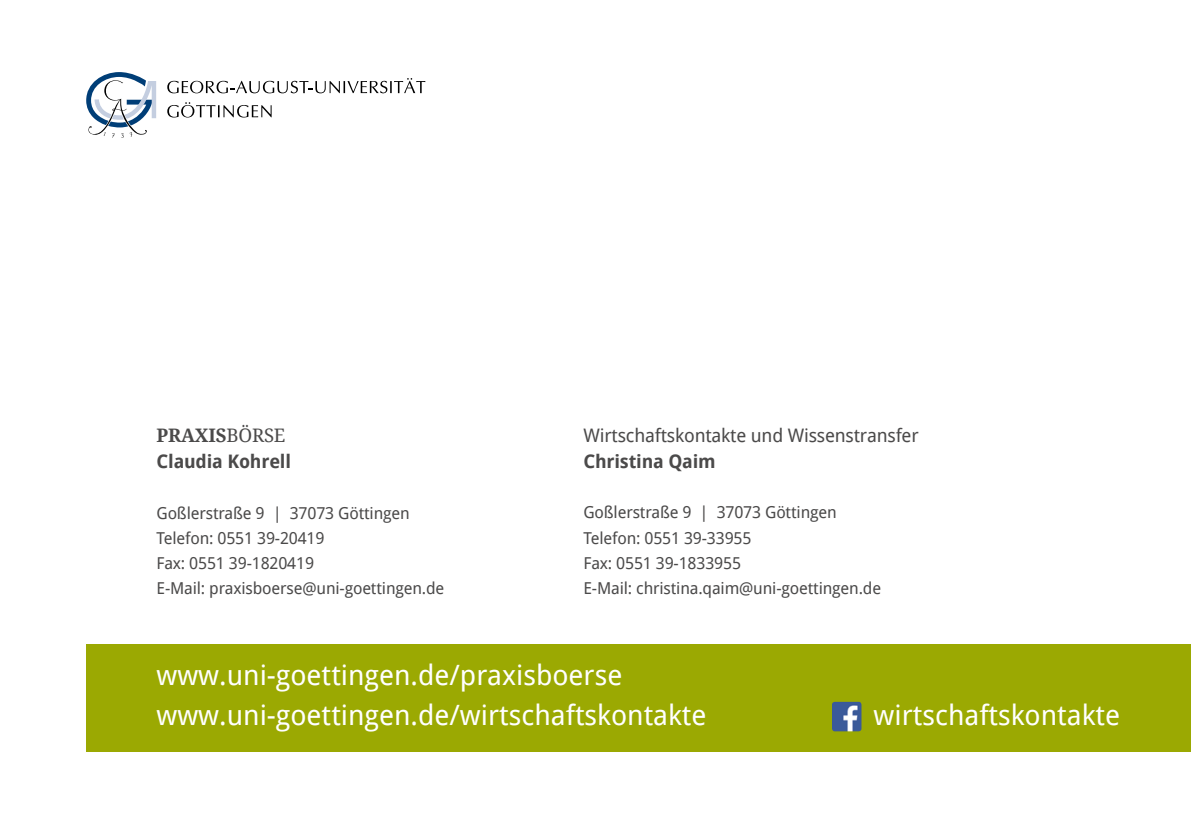
<style>
.page{position:relative;width:1191px;height:840px;background:#fff}
.page>*{position:absolute;margin:0;border:0;box-sizing:border-box;transform-origin:0 0}
.t1{font:28px/40px "Droid Sans";color:#fff}
.t2{font:18.6px "Droid Sans";letter-spacing:-.01em;color:#4b4a4a}
.t3{font:700 18.6px "Droid Sans";letter-spacing:-.01em;color:#4b4a4a}
.t4{font:700 18.6px "Droid Serif";letter-spacing:-.01em;color:#4b4a4a}
.t5{font:16.4px/25px "Droid Sans";letter-spacing:-.01em;color:#4b4a4a}
.s1{font-weight:400}
</style>
<div class="page">
<svg style="left:86px;top:72px;width:70px;height:66px"></svg>
<svg style="left:167px;top:78px;width:258px;height:15px"></svg>
<svg style="left:167px;top:102px;width:105px;height:15px"></svg>
<div style="left:86px;top:644px;width:1105px;height:107px;background:#9ba902"></div>
<img style="left:832px;top:701px;width:29px;height:30px">
<p class="t4" style="left:156px;top:422px;width:131px">PRAXIS<span class="s1">BÖRSE</span></p>
<p class="t3" style="left:156px;top:447px;width:136px">Claudia Kohrell</p>
<p class="t5" style="left:156px;top:499px;width:289px">Goßlerstraße 9 | 37073 Göttingen<br>Telefon: 0551 39-20419<br>Fax: 0551 39-1820419<br>E-Mail: praxisboerse@uni-goettingen.de</p>
<p class="t2" style="left:583px;top:422px;width:337px">Wirtschaftskontakte und Wissenstransfer</p>
<p class="t3" style="left:583px;top:447px;width:134px">Christina Qaim</p>
<p class="t5" style="left:583px;top:499px;width:299px">Goßlerstraße 9 | 37073 Göttingen<br>Telefon: 0551 39-33955<br>Fax: 0551 39-1833955<br>E-Mail: christina.qaim@uni-goettingen.de</p>
<h1 class="t1" style="left:156px;top:653px;width:551px">www.uni-goettingen.de/praxisboerse www.uni-goettingen.de/wirtschaftskontakte</h1>
<h1 class="t1" style="left:873px;top:694px;width:248px">wirtschaftskontakte</h1>
</div>
